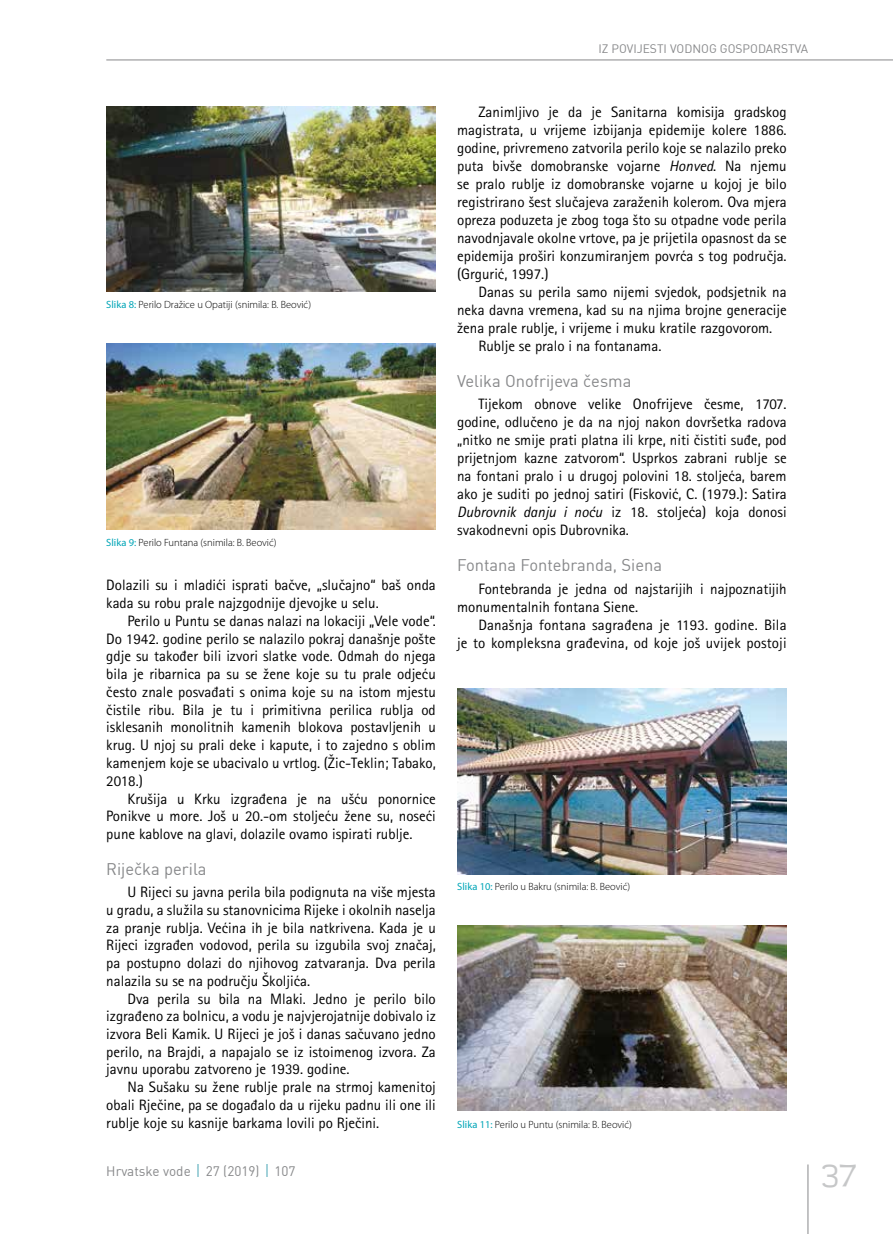
<style>
.page{position:relative;width:893px;height:1234px;background:#fff}
.page>*{position:absolute;margin:0;border:0;box-sizing:border-box;transform-origin:0 0}
.t1{font:300 36px "Teen";color:#c6c7c8}
.t2{font:16.5px "DIN";color:#87888a}
.t3{font:15px/17.7px "Rotis Sans Serifklemy";color:#000;text-align:justify}
.t4{font:13.5px "DIN";color:#87888a}
.t5{font:12px "DIN";color:#87888a}
.t6{font:300 10.5px "Myriad Pro";color:#000}
.s1{font-weight:400;color:#00a5b7}
.s2{font-style:italic}
</style>
<div class="page">
<hr style="left:808px;top:1164px;width:1px;height:69px;background:#87888a">
<hr style="left:106px;top:60px;width:787px;height:1px;background:#87888a">
<svg style="left:198px;top:1164px;width:1px;height:12px"></svg>
<svg style="left:266px;top:1164px;width:2px;height:12px"></svg>
<img style="left:106px;top:106px;width:330px;height:186px">
<img style="left:106px;top:343px;width:330px;height:186px">
<img style="left:457px;top:688px;width:330px;height:186px">
<img style="left:457px;top:925px;width:330px;height:185px">
<p class="t5" style="left:598px;top:41px;width:211px">IZ POVIJESTI VODNOG GOSPODARSTVA</p>
<p class="t6" style="left:106px;top:298px;width:206px"><span class="s1">Slika 8:</span> Perilo Dražice u Opatiji (snimila: B. Beović)</p>
<p class="t6" style="left:106px;top:536px;width:172px"><span class="s1">Slika 9:</span> Perilo Funtana (snimila: B. Beović)</p>
<p class="t3" style="left:106px;top:576px;width:331px">Dolazili su i mladići isprati bačve, „slučajno“ baš onda kada su robu prale najzgodnije djevojke u selu.</p>
<p class="t3" style="left:106px;top:611px;width:331px;text-indent:21px">Perilo u Puntu se danas nalazi na lokaciji „Vele vode“.<br>Do 1942. godine perilo se nalazilo pokraj današnje pošte gdje su također bili izvori slatke vode. Odmah do njega bila je ribarnica pa su se žene koje su tu prale odjeću često znale posvađati s onima koje su na istom mjestu čistile ribu. Bila je tu i primitivna perilica rublja od isklesanih monolitnih kamenih blokova postavljenih u krug. U njoj su prali deke i kapute, i to zajedno s oblim kamenjem koje se ubacivalo u vrtlog. (Žic-Teklin; Tabako, 2018.)</p>
<p class="t3" style="left:106px;top:789px;width:331px;text-indent:21px">Krušija u Krku izgrađena je na ušću ponornice Ponikve u more. Još u 20.-om stoljeću žene su, noseći pune kablove na glavi, dolazile ovamo ispirati rublje.</p>
<p class="t2" style="left:106px;top:858px;width:102px">Riječka perila</p>
<p class="t3" style="left:106px;top:883px;width:331px;text-indent:21px">U Rijeci su javna perila bila podignuta na više mjesta u gradu, a služila su stanovnicima Rijeke i okolnih naselja za pranje rublja. Većina ih je bila natkrivena. Kada je u Rijeci izgrađen vodovod, perila su izgubila svoj značaj, pa postupno dolazi do njihovog zatvaranja. Dva perila nalazila su se na području Školjića.</p>
<p class="t3" style="left:106px;top:989px;width:331px;text-indent:21px">Dva perila su bila na Mlaki. Jedno je perilo bilo izgrađeno za bolnicu, a vodu je najvjerojatnije dobivalo iz izvora Beli Kamik. U Rijeci je još i danas sačuvano jedno perilo, na Brajdi, a napajalo se iz istoimenog izvora. Za javnu uporabu zatvoreno je 1939. godine.</p>
<p class="t3" style="left:106px;top:1077px;width:331px;text-indent:21px">Na Sušaku su žene rublje prale na strmoj kamenitoj obali Rječine, pa se događalo da u rijeku padnu ili one ili rublje koje su kasnije barkama lovili po Rječini.</p>
<p class="t4" style="left:106px;top:1161px;width:191px">Hrvatske vode 27 (2019) 107</p>
<p class="t3" style="left:457px;top:102px;width:331px;text-indent:21px">Zanimljivo je da je Sanitarna komisija gradskog magistrata, u vrijeme izbijanja epidemije kolere 1886. godine, privremeno zatvorila perilo koje se nalazilo preko puta bivše domobranske vojarne <span class="s2">Honved</span>. Na njemu se pralo rublje iz domobranske vojarne u kojoj je bilo registrirano šest slučajeva zaraženih kolerom. Ova mjera opreza poduzeta je zbog toga što su otpadne vode perila navodnjavale okolne vrtove, pa je prijetila opasnost da se epidemija proširi konzumiranjem povrća s tog područja. (Grgurić, 1997.)</p>
<p class="t3" style="left:478px;top:283px;width:310px">Danas su perila samo nijemi svjedok, podsjetnik na</p>
<p class="t3" style="left:457px;top:301px;width:331px">neka davna vremena, kad su na njima brojne generacije</p>
<p class="t3" style="left:457px;top:319px;width:317px">žena prale rublje, i vrijeme i muku kratile razgovorom.</p>
<p class="t3" style="left:478px;top:337px;width:185px">Rublje se pralo i na fontanama.</p>
<p class="t2" style="left:457px;top:370px;width:176px">Velika Onofrijeva česma</p>
<p class="t3" style="left:457px;top:395px;width:331px;text-indent:21px">Tijekom obnove velike Onofrijeve česme, 1707. godine, odlučeno je da na njoj nakon dovršetka radova „nitko ne smije prati platna ili krpe, niti čistiti suđe, pod prijetnjom kazne zatvorom“. Usprkos zabrani rublje se na fontani pralo i u drugoj polovini 18. stoljeća, barem ako je suditi po jednoj satiri (Fisković, C. (1979.): Satira <span class="s2">Dubrovnik danju i noću</span> iz 18. stoljeća) koja donosi svakodnevni opis Dubrovnika.</p>
<p class="t2" style="left:457px;top:554px;width:207px">Fontana Fontebranda, Siena</p>
<p class="t3" style="left:457px;top:579px;width:331px;text-indent:21px">Fontebranda je jedna od najstarijih i najpoznatijih monumentalnih fontana Siene.</p>
<p class="t3" style="left:457px;top:615px;width:331px;text-align:right">Današnja fontana sagrađena je 1193. godine. Bila<br>je to kompleksna građevina, od koje još uvijek postoji</p>
<p class="t6" style="left:457px;top:880px;width:174px"><span class="s1">Slika 10:</span> Perilo u Bakru (snimila: B. Beović)</p>
<p class="t6" style="left:457px;top:1117px;width:176px"><span class="s1">Slika 11:</span> Perilo u Puntu (snimila: B. Beović)</p>
<h1 class="t1" style="left:821px;top:1156px;width:37px">37</h1>
</div>
